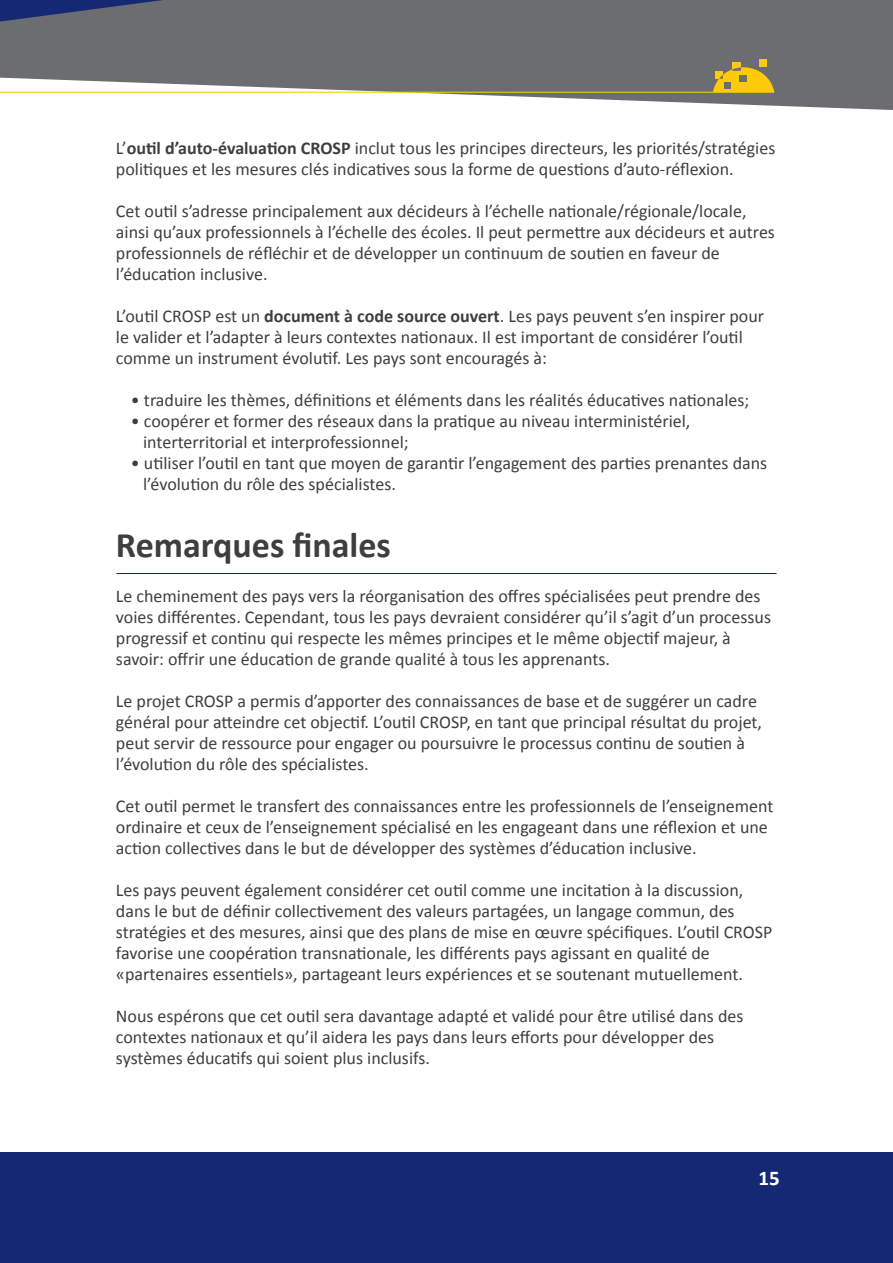
<style>
.page{position:relative;width:893px;height:1263px;background:#fff}
.page>*{position:absolute;margin:0;border:0;box-sizing:border-box;transform-origin:0 0}
.t1{font:700 36px "Calibri";color:#3e3e3f}
.t2{font:700 21px "Calibri";color:#fff}
.t3{font:18px/21px "Calibri";color:#3e3e3f}
.s1{font-weight:700}
</style>
<div class="page">
<hr style="left:116px;top:573px;width:661px;height:1px;background:#152874">
<svg style="left:0;top:0;width:893px;height:110px;background:#828385"></svg>
<svg style="left:0;top:0;width:163px;height:22px;background:#414b71"></svg>
<hr style="left:0;top:92px;width:774px;height:1px;background:#feca0a">
<div style="left:759px;top:59px;width:7px;height:8px;background:#feca0a"></div>
<div style="left:732px;top:62px;width:9px;height:9px;background:#feca0a"></div>
<svg style="left:713px;top:67px;width:61px;height:25px;background:#d2ae28"></svg>
<div style="left:0;top:1153px;width:893px;height:110px;background:#152874"></div>
<p class="t3" style="left:116px;top:136px;width:661px">L’<span class="s1">outil d’auto-évaluation CROSP</span> inclut tous les principes directeurs, les priorités/stratégies politiques et les mesures clés indicatives sous la forme de questions d’auto-réflexion.</p>
<p class="t3" style="left:116px;top:199px;width:660px">Cet outil s’adresse principalement aux décideurs à l’échelle nationale/régionale/locale, ainsi qu’aux professionnels à l’échelle des écoles. Il peut permettre aux décideurs et autres professionnels de réfléchir et de développer un continuum de soutien en faveur de l’éducation inclusive.</p>
<p class="t3" style="left:116px;top:304px;width:650px">L’outil CROSP est un <span class="s1">document à code source ouvert</span>. Les pays peuvent s’en inspirer pour le valider et l’adapter à leurs contextes nationaux. Il est important de considérer l’outil comme un instrument évolutif. Les pays sont encouragés à:</p>
<p class="t3" style="left:131px;top:388px;width:620px">• traduire les thèmes, définitions et éléments dans les réalités éducatives nationales;</p>
<p class="t3" style="left:143px;top:409px;width:549px;text-indent:-12px">• coopérer et former des réseaux dans la pratique au niveau interministériel, interterritorial et interprofessionnel;</p>
<p class="t3" style="left:143px;top:451px;width:626px;text-indent:-12px">• utiliser l’outil en tant que moyen de garantir l’engagement des parties prenantes dans l’évolution du rôle des spécialistes.</p>
<h1 class="t1" style="left:116px;top:523px;width:276px">Remarques finales</h1>
<p class="t3" style="left:116px;top:585px;width:657px">Le cheminement des pays vers la réorganisation des offres spécialisées peut prendre des voies différentes. Cependant, tous les pays devraient considérer qu’il s’agit d’un processus progressif et continu qui respecte les mêmes principes et le même objectif majeur, à savoir: offrir une éducation de grande qualité à tous les apprenants.</p>
<p class="t3" style="left:116px;top:690px;width:648px">Le projet CROSP a permis d’apporter des connaissances de base et de suggérer un cadre général pour atteindre cet objectif. L’outil CROSP, en tant que principal résultat du projet, peut servir de ressource pour engager ou poursuivre le processus continu de soutien à l’évolution du rôle des spécialistes.</p>
<p class="t3" style="left:116px;top:795px;width:659px">Cet outil permet le transfert des connaissances entre les professionnels de l’enseignement ordinaire et ceux de l’enseignement spécialisé en les engageant dans une réflexion et une action collectives dans le but de développer des systèmes d’éducation inclusive.</p>
<p class="t3" style="left:116px;top:879px;width:658px">Les pays peuvent également considérer cet outil comme une incitation à la discussion, dans le but de définir collectivement des valeurs partagées, un langage commun, des stratégies et des mesures, ainsi que des plans de mise en œuvre spécifiques. L’outil CROSP favorise une coopération transnationale, les différents pays agissant en qualité de «partenaires essentiels», partageant leurs expériences et se soutenant mutuellement.</p>
<p class="t3" style="left:116px;top:1005px;width:629px">Nous espérons que cet outil sera davantage adapté et validé pour être utilisé dans des contextes nationaux et qu’il aidera les pays dans leurs efforts pour développer des systèmes éducatifs qui soient plus inclusifs.</p>
<p class="t2" style="left:759px;top:1165px;width:23px">15</p>
</div>
